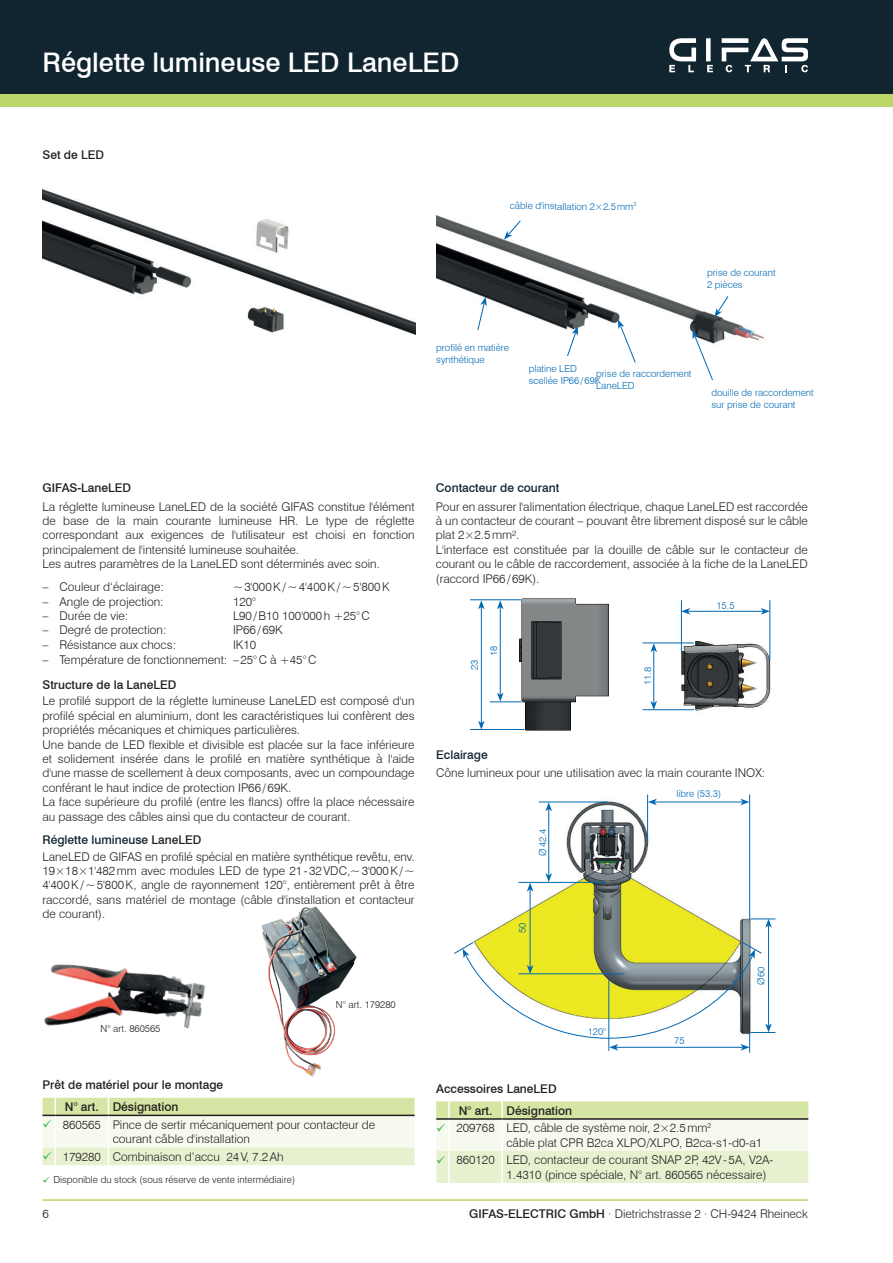
<style>
.page{position:relative;width:893px;height:1263px;background:#fff}
.page>*{position:absolute;margin:0;border:0;box-sizing:border-box;transform-origin:0 0}
.t1{font:500 27px "Swiss 721 BT";color:#fff}
.t2{font:300 12px/14.4px "Swiss 721 BT";color:#231f20}
.t3{font:500 12px/21.9px "Swiss 721 BT";color:#231f20}
.t4{font:500 12px "Swiss 721 BT";color:#112530}
.t5{font:300 9.75px/12px "Swiss 721 BT";color:#0168b3}
.t6{font:300 9.75px "Swiss 721 BT";color:#231f20}
.s1{font-style:italic}
.s2{font-weight:500;color:#112530}
.s3{font-weight:500}
.s4{color:#3eb649}
</style>
<div class="page">
<div style="left:0;top:89px;width:893px;height:17px;background:#bbd76a"></div>
<div style="left:0;top:0;width:893px;height:94px;background:#112530"></div>
<hr style="left:43px;top:1199px;width:765px;height:2px;background:#bbd76a">
<div style="left:706px;top:38px;width:5px;height:23px;background:#fff"></div>
<svg style="left:669px;top:38px;width:27px;height:34px"></svg>
<svg style="left:707px;top:65px;width:6px;height:7px"></svg>
<svg style="left:722px;top:38px;width:86px;height:34px"></svg>
<img style="left:474px;top:794px;width:281px;height:148px">
<hr style="left:539px;top:802px;width:69px;height:1px;background:#0168b3">
<hr style="left:654px;top:802px;width:89px;height:1px;background:#0168b3">
<svg style="left:740px;top:799px;width:9px;height:6px"></svg>
<svg style="left:648px;top:799px;width:9px;height:6px"></svg>
<hr style="left:519px;top:882px;width:87px;height:1px;background:#0168b3">
<hr style="left:548px;top:809px;width:1px;height:66px;background:#0168b3">
<svg style="left:545px;top:873px;width:7px;height:9px"></svg>
<svg style="left:545px;top:802px;width:7px;height:9px"></svg>
<hr style="left:530px;top:889px;width:1px;height:78px;background:#0168b3">
<svg style="left:527px;top:882px;width:6px;height:10px"></svg>
<hr style="left:749px;top:794px;width:1px;height:127px;background:#0168b3">
<hr style="left:768px;top:925px;width:1px;height:101px;background:#0168b3">
<svg style="left:750px;top:919px;width:25px;height:9px"></svg>
<svg style="left:454px;top:942px;width:321px;height:111px"></svg>
<hr style="left:519px;top:973px;width:105px;height:1px;background:#0168b3">
<hr style="left:647px;top:794px;width:1px;height:47px;background:#0168b3">
<img style="left:436px;top:215px;width:328px;height:142px">
<img style="left:512px;top:598px;width:97px;height:133px">
<img style="left:674px;top:639px;width:97px;height:72px">
<hr style="left:770px;top:600px;width:1px;height:59px;background:#0168b3">
<hr style="left:681px;top:600px;width:1px;height:52px;background:#0168b3">
<hr style="left:642px;top:643px;width:52px;height:1px;background:#0168b3">
<hr style="left:470px;top:599px;width:52px;height:1px;background:#0168b3">
<hr style="left:642px;top:709px;width:52px;height:1px;background:#0168b3">
<hr style="left:490px;top:702px;width:32px;height:1px;background:#0168b3">
<hr style="left:470px;top:729px;width:54px;height:1px;background:#0168b3">
<hr style="left:653px;top:650px;width:1px;height:53px;background:#0168b3">
<svg style="left:650px;top:701px;width:7px;height:9px"></svg>
<svg style="left:650px;top:643px;width:7px;height:9px"></svg>
<hr style="left:481px;top:607px;width:1px;height:116px;background:#0168b3">
<svg style="left:478px;top:721px;width:7px;height:8px"></svg>
<svg style="left:478px;top:600px;width:7px;height:9px"></svg>
<hr style="left:500px;top:607px;width:1px;height:88px;background:#0168b3">
<svg style="left:497px;top:692px;width:7px;height:10px"></svg>
<svg style="left:497px;top:600px;width:7px;height:9px"></svg>
<hr style="left:688px;top:611px;width:75px;height:1px;background:#0168b3">
<svg style="left:681px;top:608px;width:9px;height:7px"></svg>
<svg style="left:761px;top:608px;width:9px;height:7px"></svg>
<img style="left:43px;top:189px;width:372px;height:146px">
<svg style="left:714px;top:296px;width:14px;height:21px"></svg>
<svg style="left:477px;top:297px;width:10px;height:33px"></svg>
<svg style="left:567px;top:326px;width:11px;height:30px"></svg>
<svg style="left:618px;top:319px;width:18px;height:44px"></svg>
<svg style="left:504px;top:220px;width:17px;height:20px"></svg>
<svg style="left:692px;top:330px;width:21px;height:51px"></svg>
<img style="left:44px;top:964px;width:162px;height:65px">
<img style="left:262px;top:906px;width:95px;height:171px">
<svg style="left:43px;top:1098px;width:372px;height:67px;background:#e5edcf"></svg>
<svg style="left:436px;top:1101px;width:372px;height:82px;background:#e6eed0"></svg>
<hr style="left:449px;top:1118px;width:53px;height:2px;background:#231f20">
<hr style="left:501px;top:1120px;width:2px;height:31px;background:#fff">
<hr style="left:501px;top:1151px;width:2px;height:32px;background:#fff">
<h1 class="t1" style="left:43px;top:46px;width:418px">Réglette lumineuse LED LaneLED</h1>
<p class="t3" style="left:43px;top:143px;width:63px">Set de LED</p>
<p class="t5" style="left:510px;top:200px;width:128px">câble d'installation 2×2.5mm<sup>2</sup></p>
<p class="t5" style="left:707px;top:266px;width:70px">prise de courant<br>2 pièces</p>
<p class="t5" style="left:436px;top:341px;width:74px">profilé en matière synthétique</p>
<p class="t5" style="left:529px;top:363px;width:74px">platine LED scellée IP66/69K</p>
<p class="t5" style="left:596px;top:367px;width:97px">prise de raccordement<br>LaneLED</p>
<p class="t5" style="left:711px;top:387px;width:104px">douille de raccordement sur prise de courant</p>
<p class="t3" style="left:43px;top:477px;width:90px">GIFAS-LaneLED</p>
<p class="t2" style="left:43px;top:499px;width:374px">La réglette lumineuse LaneLED de la société GIFAS constitue l'élément de base de la main courante lumineuse HR. Le type de réglette correspondant aux exigences de l'utilisateur est choisi en fonction principalement de l'intensité lumineuse souhaitée.<br>Les autres paramètres de la LaneLED sont déterminés avec soin.</p>
<p class="t2" style="left:43px;top:579px;width:123px">– Couleur d‘éclairage:</p>
<p class="t2" style="left:233px;top:579px;width:158px">~3<span class="s1">'</span>000K/~4<span class="s1">'</span>400K/~5'800K</p>
<p class="t2" style="left:43px;top:594px;width:123px">– Angle de projection:</p>
<p class="t2" style="left:233px;top:594px;width:25px">120°</p>
<p class="t2" style="left:43px;top:608px;width:87px">– Durée de vie:</p>
<p class="t2" style="left:233px;top:608px;width:138px">L90/B10 100'000h +25°C</p>
<p class="t2" style="left:43px;top:623px;width:125px">– Degré de protection:</p>
<p class="t2" style="left:233px;top:623px;width:51px">IP66/69K</p>
<p class="t2" style="left:43px;top:637px;width:135px">– Résistance aux chocs:</p>
<p class="t2" style="left:233px;top:637px;width:25px">IK10</p>
<p class="t2" style="left:43px;top:652px;width:275px">– Température de fonctionnement: –25°C à +45°C</p>
<p class="t3" style="left:43px;top:674px;width:135px">Structure de la LaneLED</p>
<p class="t2" style="left:43px;top:694px;width:374px">Le profilé support de la réglette lumineuse LaneLED est composé d'un profilé spécial en aluminium, dont les caractéristiques lui confèrent des propriétés mécaniques et chimiques particulières.<br>Une bande de LED flexible et divisible est placée sur la face inférieure et solidement insérée dans le profilé en matière synthétique à l'aide d'une masse de scellement à deux composants, avec un compoundage conférant le haut indice de protection IP66/69K.<br>La face supérieure du profilé (entre les flancs) offre la place nécessaire au passage des câbles ainsi que du contacteur de courant.</p>
<p class="t2" style="left:43px;top:831px;width:374px;line-height:16.5px"><span class="s2">Réglette lumineuse</span> <span class="s3">LaneLED<br></span>LaneLED de GIFAS en profilé spécial en matière synthétique revêtu, env.</p>
<p class="t2" style="left:43px;top:863px;width:374px;text-align:justify">19×18×1<span class="s1">'</span>482mm avec modules LED de type 21-32VDC,~3<span class="s1">'</span>000K/~ 4<span class="s1">'</span>400K/~5'800K, angle de rayonnement 120°, entièrement prêt à être raccordé, sans matériel de montage (câble d'installation et contacteur de courant).</p>
<p class="t6" style="left:101px;top:1022px;width:61px">N° art. 860565</p>
<p class="t6" style="left:336px;top:999px;width:61px">N° art. 179280</p>
<p class="t3" style="left:65px;top:1074px;width:160px;text-indent:-22px">Prêt de matériel pour le montage<br>N° art. Désignation</p>
<p class="t2" style="left:113px;top:1117px;width:264px;text-indent:-70px"><span class="s4">✓</span> 860565 Pince de sertir mécaniquement pour contacteur de courant câble d'installation</p>
<p class="t2" style="left:43px;top:1149px;width:243px"><span class="s4">✓</span> 179280 Combinaison d’accu 24V, 7.2Ah</p>
<p class="t6" style="left:43px;top:1173px;width:254px"><span class="s4">✓</span> Disponible du stock (sous réserve de vente intermédiaire)</p>
<p class="t4" style="left:436px;top:480px;width:125px">Contacteur de courant</p>
<p class="t2" style="left:436px;top:499px;width:374px">Pour en assurer l'alimentation électrique, chaque LaneLED est raccordée à un contacteur de courant – pouvant être librement disposé sur le câble plat 2×2.5mm².<br>L'interface est constituée par la douille de câble sur le contacteur de courant ou le câble de raccordement, associée à la fiche de la LaneLED (raccord IP66/69K).</p>
<p class="t5" style="left:468px;top:670px;width:12px;rotate:-90deg">23</p>
<p class="t5" style="left:487px;top:656px;width:12px;rotate:-90deg">18</p>
<p class="t5" style="left:642px;top:685px;width:20px;rotate:-90deg">11.8</p>
<p class="t5" style="left:716px;top:599px;width:20px">15.5</p>
<p class="t4" style="left:436px;top:747px;width:53px">Eclairage</p>
<p class="t2" style="left:436px;top:766px;width:331px">Cône lumineux pour une utilisation avec la main courante INOX:</p>
<p class="t5" style="left:676px;top:788px;width:46px">libre (53.3)</p>
<p class="t5" style="left:537px;top:856px;width:28px;rotate:-90deg">Ø42.4</p>
<p class="t5" style="left:516px;top:933px;width:12px;rotate:-90deg">50</p>
<p class="t5" style="left:588px;top:1025px;width:20px">120°</p>
<p class="t5" style="left:674px;top:1034px;width:12px">75</p>
<p class="t5" style="left:755px;top:985px;width:20px;rotate:-90deg">Ø60</p>
<p class="t3" style="left:459px;top:1077px;width:115px;text-indent:-22px">Accessoires LaneLED<br>N° art. Désignation</p>
<p class="t2" style="left:506px;top:1121px;width:257px;text-indent:-70px"><span class="s4">✓</span> 209768 LED, câble de système noir, 2×2.5mm<sup>2<br></sup>câble plat CPR B2ca XLPO/XLPO, B2ca-s1-d0-a1</p>
<p class="t2" style="left:506px;top:1153px;width:269px;text-indent:-70px"><span class="s4">✓</span> 860120 LED, contacteur de courant SNAP 2P, 42V-5A, V2A-<br>1.4310 (pince spéciale, N° art. 860565 nécessaire)</p>
<p class="t2" style="left:43px;top:1207px;width:8px">6</p>
<p class="t2" style="left:469px;top:1207px;width:340px"><span class="s3">GIFAS-ELECTRIC GmbH</span> · Dietrichstrasse 2 · CH-9424 Rheineck</p>
</div>
